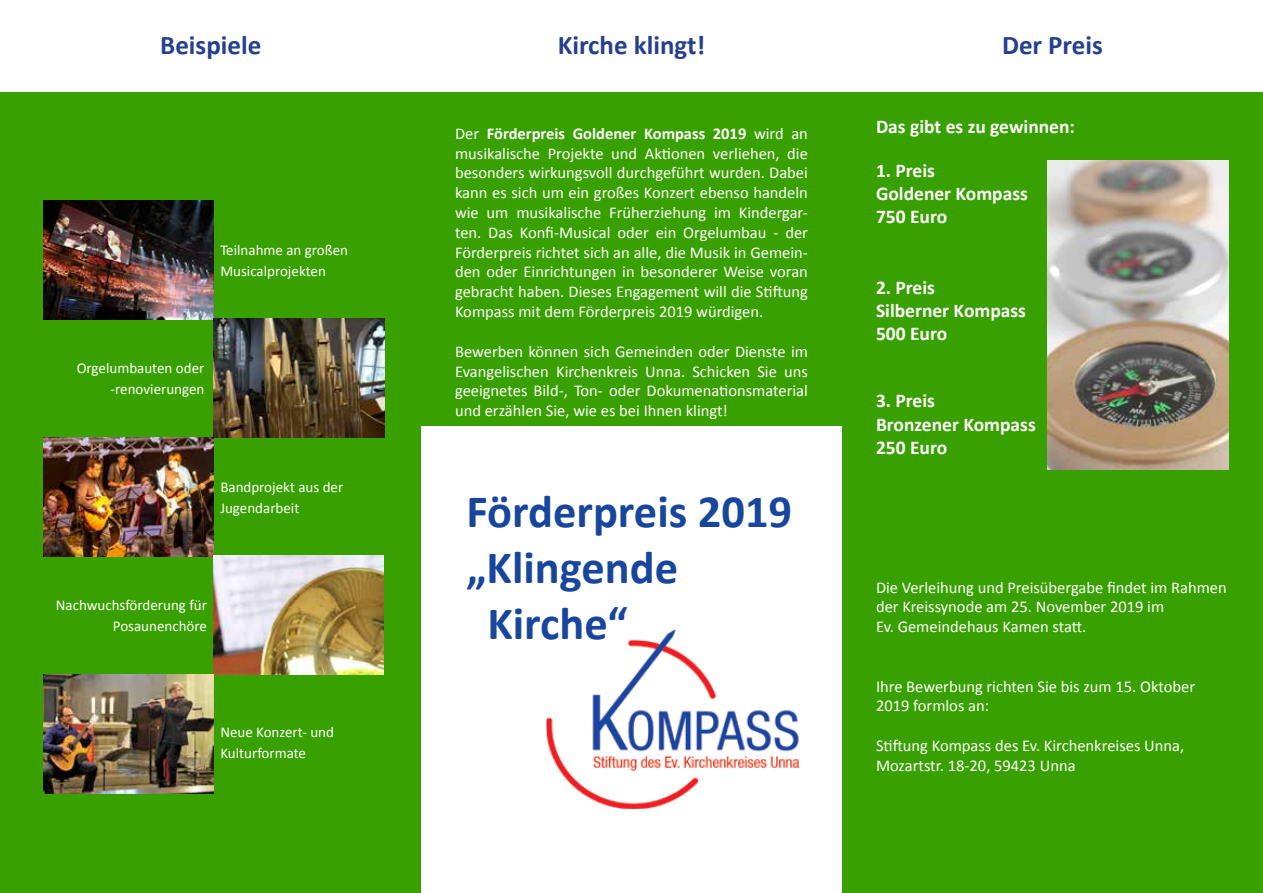
<style>
.page{position:relative;width:1263px;height:893px;background:#38a000}
.page>*{position:absolute;margin:0;border:0;box-sizing:border-box;transform-origin:0 0}
.t1{font:700 46.5px "Calibri";color:#18469d}
.t2{font:700 27px "Calibri";color:#25408f}
.t3{font:700 19.5px/23.4px "Calibri";color:#fff}
.t4{font:16.5px/19.8px "Calibri";color:#fff}
.t5{font:15px/21px "Calibri";color:#fff}
.s1{font-weight:700}
</style>
<div class="page">
<div style="left:0;top:0;width:1263px;height:91px;background:#fff"></div>
<div style="left:421px;top:426px;width:421px;height:467px;background:#fff"></div>
<img style="left:1047px;top:161px;width:182px;height:308px">
<img style="left:44px;top:200px;width:170px;height:119px">
<img style="left:44px;top:437px;width:170px;height:119px">
<img style="left:213px;top:556px;width:170px;height:119px">
<img style="left:214px;top:318px;width:170px;height:119px">
<img style="left:44px;top:675px;width:170px;height:119px">
<img style="left:546px;top:630px;width:254px;height:179px">
<h2 class="t2" style="left:160px;top:29px;width:103px">Beispiele</h2>
<p class="t5" style="left:220px;top:239px;width:129px">Teilnahme an großen<br>Musicalprojekten</p>
<p class="t5" style="left:77px;top:357px;width:129px;text-align:right">Orgelumbauten oder -renovierungen</p>
<p class="t5" style="left:220px;top:476px;width:124px">Bandprojekt aus der<br>Jugendarbeit</p>
<p class="t5" style="left:56px;top:594px;width:153px;text-align:right">Nachwuchsförderung für<br>Posaunenchöre</p>
<p class="t5" style="left:220px;top:720px;width:115px">Neue Konzert- und<br>Kulturformate</p>
<h2 class="t2" style="left:558px;top:29px;width:149px">Kirche klingt!</h2>
<p class="t4" style="left:455px;top:123px;width:354px;text-align:justify">Der <span class="s1">Förderpreis Goldener Kompass 2019</span> wird an musikalische Projekte und Aktionen verliehen, die besonders wirkungsvoll durchgeführt wurden. Dabei kann es sich um ein großes Konzert ebenso handeln wie um musikalische Früherziehung im Kindergar&shy;ten. Das Konfi-Musical oder ein Orgelumbau - der Förderpreis richtet sich an alle, die Musik in Gemein&shy;den oder Einrichtungen in besonderer Weise voran gebracht haben. Dieses Engagement will die Stiftung Kompass mit dem Förderpreis 2019 würdigen.</p>
<p class="t4" style="left:455px;top:341px;width:354px;text-align:justify">Bewerben können sich Gemeinden oder Dienste im Evangelischen Kirchenkreis Unna. Schicken Sie uns geeignetes Bild-, Ton- oder Dokumenationsmaterial und erzählen Sie, wie es bei Ihnen klingt!</p>
<h1 class="t1" style="left:466px;top:483px;width:327px">Förderpreis 2019</h1>
<h1 class="t1" style="left:466px;top:539px;width:213px">„Klingende</h1>
<h1 class="t1" style="left:487px;top:595px;width:142px">Kirche“</h1>
<h2 class="t2" style="left:1002px;top:29px;width:102px">Der Preis</h2>
<p class="t3" style="left:876px;top:114px;width:200px">Das gibt es zu gewinnen:</p>
<p class="t3" style="left:876px;top:158px;width:153px">1. Preis<br>Goldener Kompass<br>750 Euro</p>
<p class="t3" style="left:876px;top:275px;width:151px">2. Preis<br>Silberner Kompass<br>500 Euro</p>
<p class="t3" style="left:876px;top:388px;width:161px">3. Preis<br>Bronzener Kompass<br>250 Euro</p>
<p class="t4" style="left:876px;top:576px;width:352px">Die Verleihung und Preisübergabe findet im Rahmen der Kreissynode am 25. November 2019 im<br>Ev. Gemeindehaus Kamen statt.</p>
<p class="t4" style="left:876px;top:675px;width:321px">Ihre Bewerbung richten Sie bis zum 15. Oktober<br>2019 formlos an:</p>
<p class="t4" style="left:876px;top:735px;width:310px">Stiftung Kompass des Ev. Kirchenkreises Unna,<br>Mozartstr. 18-20, 59423 Unna</p>
</div>
